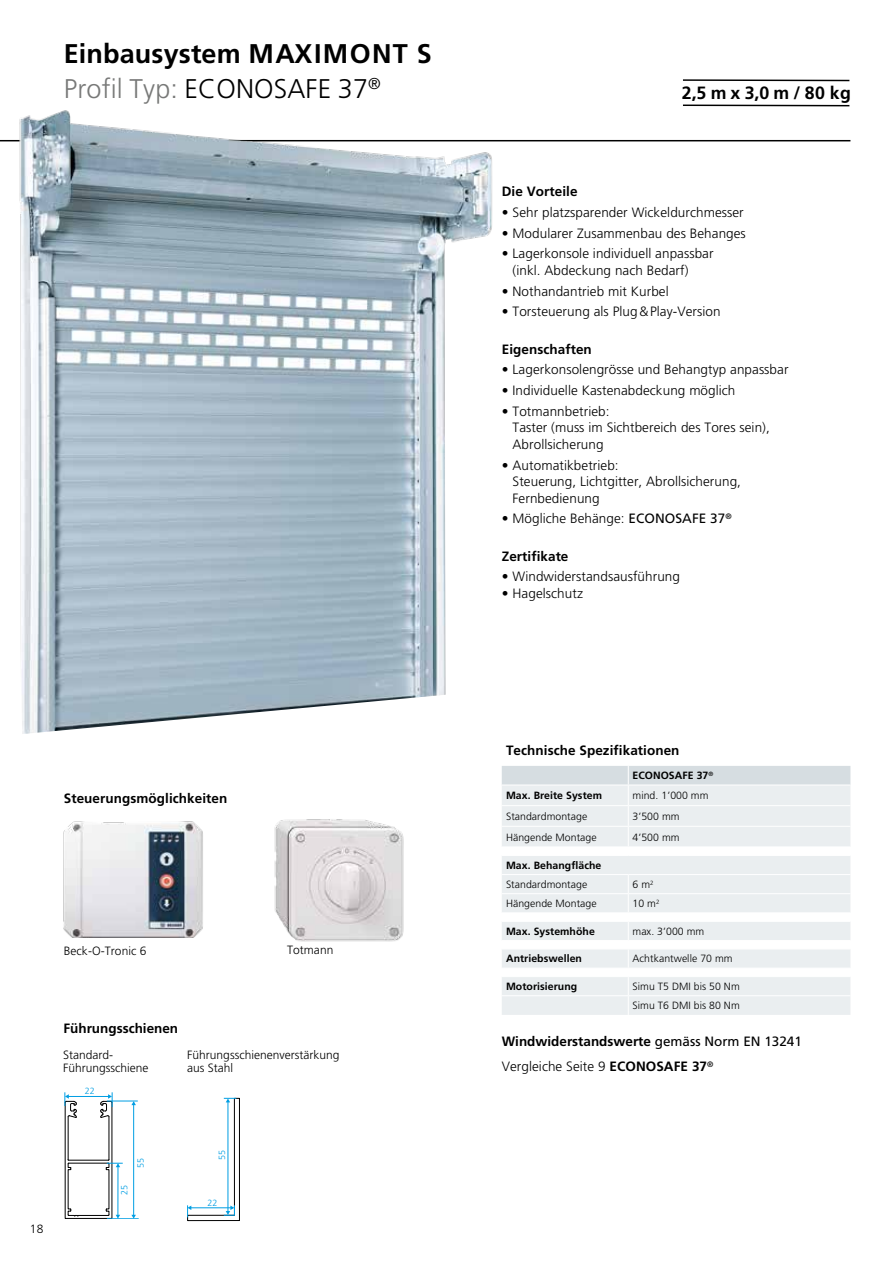
<style>
.page{position:relative;width:893px;height:1263px;background:#fff}
.page>*{position:absolute;margin:0;border:0;box-sizing:border-box;transform-origin:0 0}
.t1{font:700 27px/35.5px "Frutiger LT Std";letter-spacing:.005em;color:#000}
.t2{font:700 17.7px "Frutiger LT Std";color:#000}
.t3{font:300 13.5px/16.5px "Frutiger LT Std";letter-spacing:.005em;color:#000}
.t4{font:700 13.5px/25.8px "Frutiger LT Std";letter-spacing:.005em;color:#000}
.t5{font:300 12px/13.5px "Frutiger LT Std";color:#000}
.t6{font:300 10.5px/19.2px "Frutiger LT Std";letter-spacing:.005em;color:#000}
.t7{font:700 10.5px "Frutiger LT Std";letter-spacing:.005em;color:#000}
.t8{font:300 9px "Frutiger LT Std";color:#009ee3}
.s1{font-weight:300;color:#787978}
.s2{font-weight:300}
.s3{font-weight:400}
</style>
<div class="page">
<hr style="left:0;top:140px;width:850px;height:1px;background:#000">
<img style="left:6px;top:110px;width:493px;height:624px">
<img style="left:63px;top:821px;width:140px;height:117px">
<img style="left:274px;top:819px;width:130px;height:123px">
<svg style="left:502px;top:856px;width:348px;height:159px;fill:#eaeef0"></svg>
<svg style="left:502px;top:766px;width:348px;height:80px;background:#e6eaed"></svg>
<hr style="left:502px;top:874px;width:126px;height:1px;background:#fff">
<hr style="left:628px;top:874px;width:222px;height:1px;background:#fff">
<hr style="left:502px;top:893px;width:126px;height:1px;background:#fff">
<hr style="left:628px;top:893px;width:222px;height:1px;background:#fff">
<svg style="left:628px;top:875px;width:1px;height:37px"></svg>
<hr style="left:502px;top:912px;width:126px;height:1px;background:#fff">
<hr style="left:628px;top:912px;width:222px;height:1px;background:#fff">
<hr style="left:502px;top:921px;width:126px;height:1px;background:#fff">
<hr style="left:628px;top:921px;width:222px;height:1px;background:#fff">
<svg style="left:628px;top:922px;width:1px;height:18px"></svg>
<hr style="left:502px;top:940px;width:126px;height:1px;background:#fff">
<hr style="left:628px;top:940px;width:222px;height:1px;background:#fff">
<hr style="left:502px;top:948px;width:126px;height:1px;background:#fff">
<hr style="left:628px;top:948px;width:222px;height:1px;background:#fff">
<svg style="left:628px;top:949px;width:1px;height:19px"></svg>
<hr style="left:502px;top:968px;width:126px;height:1px;background:#fff">
<hr style="left:628px;top:968px;width:222px;height:1px;background:#fff">
<hr style="left:502px;top:976px;width:126px;height:1px;background:#fff">
<hr style="left:628px;top:976px;width:222px;height:1px;background:#fff">
<hr style="left:502px;top:995px;width:126px;height:1px;background:#fff">
<hr style="left:628px;top:995px;width:222px;height:1px;background:#fff">
<svg style="left:628px;top:977px;width:1px;height:38px"></svg>
<hr style="left:78px;top:1215px;width:30px;height:1px;background:#000">
<hr style="left:109px;top:1117px;width:1px;height:43px;background:#000">
<hr style="left:69px;top:1160px;width:40px;height:1px;background:#000">
<hr style="left:68px;top:1117px;width:1px;height:43px;background:#000">
<svg style="left:106px;top:1209px;width:3px;height:7px"></svg>
<svg style="left:68px;top:1209px;width:10px;height:7px"></svg>
<svg style="left:68px;top:1159px;width:3px;height:11px"></svg>
<hr style="left:69px;top:1163px;width:39px;height:1px;background:#000">
<hr style="left:68px;top:1096px;width:42px;height:1px;background:#009ee3">
<svg style="left:65px;top:1092px;width:12px;height:26px"></svg>
<svg style="left:100px;top:1092px;width:13px;height:26px"></svg>
<hr style="left:133px;top:1102px;width:1px;height:113px;background:#009ee3">
<hr style="left:118px;top:1164px;width:1px;height:51px;background:#009ee3">
<hr style="left:107px;top:1101px;width:31px;height:1px;background:#009ee3">
<svg style="left:106px;top:1159px;width:17px;height:11px"></svg>
<hr style="left:107px;top:1218px;width:32px;height:1px;background:#009ee3">
<svg style="left:187px;top:1098px;width:53px;height:123px"></svg>
<hr style="left:683px;top:79px;width:166px;height:2px;background:#000">
<hr style="left:683px;top:105px;width:166px;height:1px;background:#000">
<h1 class="t1" style="left:64px;top:36px;width:370px">Einbausystem MAXIMONT S<br><span class="s1">Profil Typ:</span> <span class="s2">ECONOSAFE 37</span><sup>®</sup></h1>
<p class="t4" style="left:64px;top:786px;width:165px">Steuerungsmöglichkeiten</p>
<p class="t5" style="left:64px;top:944px;width:84px">Beck-O-Tronic 6</p>
<p class="t5" style="left:287px;top:943px;width:48px">Totmann</p>
<p class="t4" style="left:63px;top:1015px;width:116px">Führungsschienen</p>
<p class="t5" style="left:63px;top:1048px;width:87px">Standard-<br>Führungsschiene</p>
<p class="t5" style="left:187px;top:1048px;width:154px">Führungsschienenverstärkung aus Stahl</p>
<p class="t8" style="left:85px;top:1086px;width:12px">22</p>
<p class="t5" style="left:30px;top:1222px;width:15px">18</p>
<p class="t8" style="left:119px;top:1195px;width:12px;rotate:-90deg">25</p>
<p class="t8" style="left:135px;top:1167px;width:12px;rotate:-90deg">55</p>
<p class="t8" style="left:217px;top:1160px;width:12px;rotate:-90deg">55</p>
<p class="t8" style="left:207px;top:1198px;width:12px">22</p>
<h2 class="t2" style="left:682px;top:82px;width:171px">2,5 m x 3,0 m / 80 kg</h2>
<p class="t4" style="left:502px;top:179px;width:77px">Die Vorteile</p>
<p class="t3" style="left:502px;top:204px;width:243px">• Sehr platzsparender Wickeldurchmesser</p>
<p class="t3" style="left:502px;top:225px;width:246px">• Modularer Zusammenbau des Behanges</p>
<p class="t3" style="left:513px;top:246px;width:203px;text-indent:-11px">• Lagerkonsole individuell anpassbar (inkl. Abdeckung nach Bedarf)</p>
<p class="t3" style="left:502px;top:283px;width:168px">• Nothandantrieb mit Kurbel</p>
<p class="t3" style="left:502px;top:304px;width:220px">• Torsteuerung als Plug&amp;Play-Version</p>
<p class="t4" style="left:502px;top:336px;width:92px">Eigenschaften</p>
<p class="t3" style="left:502px;top:362px;width:288px">• Lagerkonsolengrösse und Behangtyp anpassbar</p>
<p class="t3" style="left:502px;top:382px;width:235px">• Individuelle Kastenabdeckung möglich</p>
<p class="t3" style="left:513px;top:403px;width:259px;text-indent:-11px">• Totmannbetrieb:<br>Taster (muss im Sichtbereich des Tores sein),<br>Abrollsicherung</p>
<p class="t3" style="left:513px;top:457px;width:230px;text-indent:-11px">• Automatikbetrieb:<br>Steuerung, Lichtgitter, Abrollsicherung,<br>Fernbedienung</p>
<p class="t3" style="left:502px;top:511px;width:231px">• Mögliche Behänge: <span class="s3">ECONOSAFE 37</span><sup>®</sup></p>
<p class="t4" style="left:502px;top:543px;width:68px">Zertifikate</p>
<p class="t3" style="left:502px;top:569px;width:180px">• Windwiderstandsausführung</p>
<p class="t3" style="left:502px;top:585px;width:83px">• Hagelschutz</p>
<p class="t4" style="left:506px;top:737px;width:175px">Technische Spezifikationen</p>
<p class="t7" style="left:632px;top:769px;width:82px">ECONOSAFE 37<sup>®</sup></p>
<p class="t7" style="left:506px;top:789px;width:98px">Max. Breite System</p>
<p class="t6" style="left:632px;top:786px;width:77px">mind. 1’000 mm</p>
<p class="t6" style="left:506px;top:807px;width:83px">Standardmontage</p>
<p class="t6" style="left:632px;top:807px;width:49px">3’500 mm</p>
<p class="t6" style="left:506px;top:827px;width:92px">Hängende Montage</p>
<p class="t6" style="left:632px;top:827px;width:49px">4’500 mm</p>
<p class="t7" style="left:506px;top:859px;width:97px">Max. Behangfläche</p>
<p class="t6" style="left:506px;top:875px;width:83px">Standardmontage</p>
<p class="t6" style="left:632px;top:875px;width:23px">6 m<sup>2</sup></p>
<p class="t6" style="left:506px;top:894px;width:92px">Hängende Montage</p>
<p class="t6" style="left:632px;top:894px;width:28px">10 m<sup>2</sup></p>
<p class="t7" style="left:506px;top:925px;width:90px">Max. Systemhöhe</p>
<p class="t6" style="left:632px;top:922px;width:73px">max. 3’000 mm</p>
<p class="t7" style="left:506px;top:953px;width:77px">Antriebswellen</p>
<p class="t6" style="left:632px;top:949px;width:102px">Achtkantwelle 70 mm</p>
<p class="t7" style="left:506px;top:980px;width:73px">Motorisierung</p>
<p class="t6" style="left:632px;top:977px;width:109px">Simu T5 DMI bis 50 Nm<br>Simu T6 DMI bis 80 Nm</p>
<p class="t4" style="left:502px;top:1028px;width:302px">Windwiderstandswerte <span class="s3">gemäss Norm EN 13241<br></span><span class="s2">Vergleiche Seite 9</span> ECONOSAFE 37<sup>®</sup></p>
</div>
